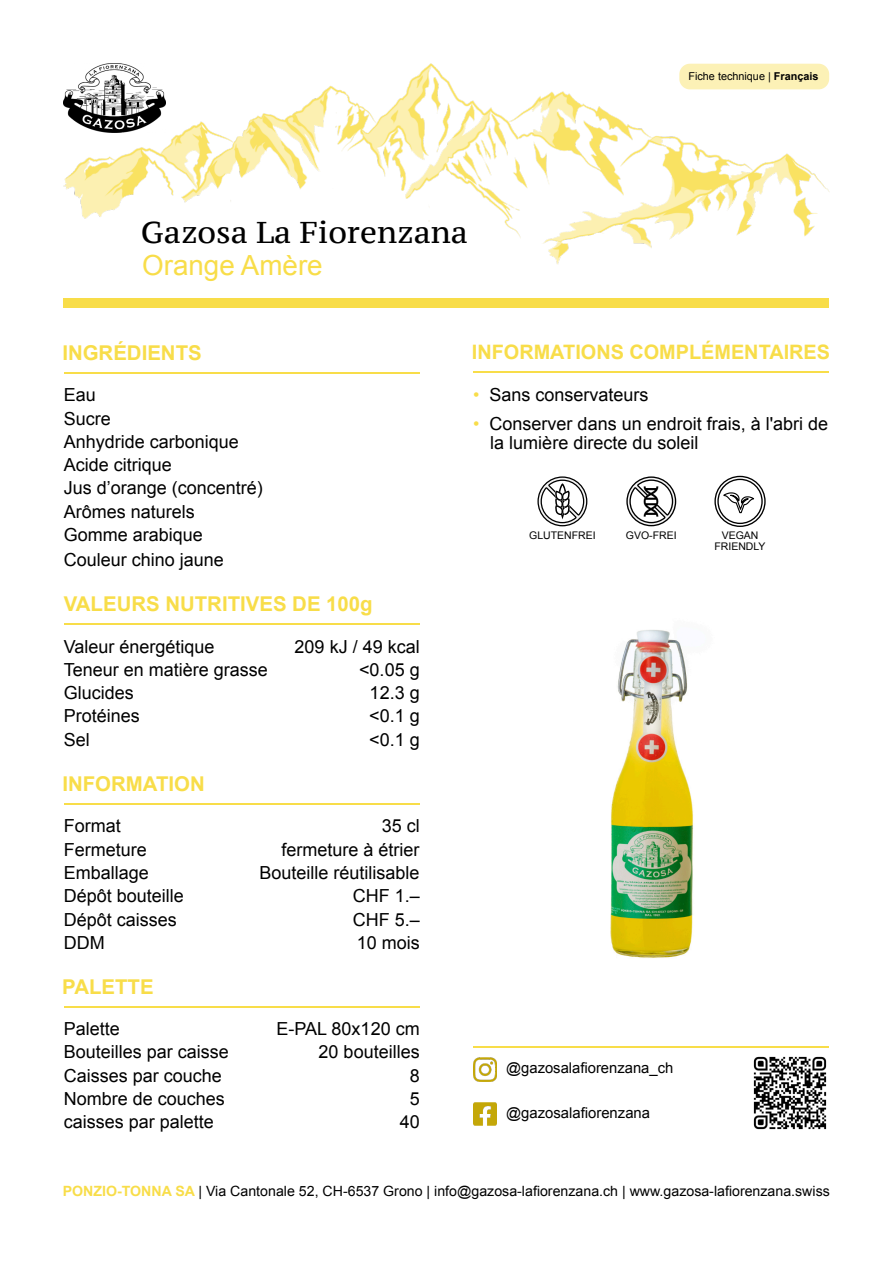
<style>
.page{position:relative;width:893px;height:1263px;background:#fff}
.page>*{position:absolute;margin:0;border:0;box-sizing:border-box;transform-origin:0 0}
.t1{font:30px "font 0000000025 efad 24";color:#000}
.t2{font:27.75px "font 0000000025 efad 24";color:#f8dd49}
.t3{font:20.4px "font 0000000025 efad 24";color:#f8dd49}
.t4{font:19.95px "font 0000000025 efad 24";color:#f8dd49}
.t5{font:18px/23.2px "font 0000000025 efad 24";color:#000}
.t6{font:14.85px "font 0000000025 efad 24";color:#000}
.t7{font:14.1px "font 0000000025 efad 24";color:#000}
.t8{font:10.8px "font 0000000025 efad 24";color:#000}
.t9{font:10.5px/10.8px "font 0000000025 efad 24";color:#000;text-align:center}
.s1{color:#f8dd49}
</style>
<div class="page">
<img style="left:64px;top:64px;width:765px;height:201px">
<img style="left:64px;top:64px;width:102px;height:69px">
<div style="left:64px;top:298px;width:765px;height:10px;background:#f8dd49"></div>
<div style="left:679px;top:64px;width:150px;height:25px;background:#fcf1b6;border-radius:11px"></div>
<hr style="left:64px;top:372px;width:356px;height:1px;background:#f8dd49">
<hr style="left:64px;top:1006px;width:356px;height:1px;background:#f8dd49">
<hr style="left:64px;top:623px;width:356px;height:1px;background:#f8dd49">
<hr style="left:473px;top:1046px;width:356px;height:1px;background:#f8dd49">
<hr style="left:64px;top:803px;width:356px;height:1px;background:#f8dd49">
<hr style="left:473px;top:371px;width:356px;height:2px;background:#f8dd49">
<img style="left:474px;top:1058px;width:23px;height:23px">
<img style="left:473px;top:1102px;width:23px;height:24px">
<svg style="left:537px;top:476px;width:50px;height:50px"></svg>
<svg style="left:626px;top:476px;width:50px;height:50px"></svg>
<img style="left:636px;top:486px;width:31px;height:31px">
<svg style="left:714px;top:475px;width:52px;height:52px"></svg>
<img style="left:753px;top:1056px;width:74px;height:74px">
<img style="left:610px;top:630px;width:83px;height:328px">
<h1 class="t1" style="left:141px;top:212px;width:329px">Gazosa La Fiorenzana</h1>
<h2 class="t2" style="left:142px;top:250px;width:182px">Orange Amère</h2>
<p class="t8" style="left:688px;top:71px;width:132px">Fiche technique | Français</p>
<p class="t3" style="left:62px;top:341px;width:141px">INGRÉDIENTS</p>
<p class="t5" style="left:64px;top:383px;width:201px">Eau<br>Sucre<br>Anhydride carbonique<br>Acide citrique<br>Jus d’orange (concentré)<br>Arômes naturels<br>Gomme arabique<br>Couleur chino jaune</p>
<p class="t3" style="left:64px;top:592px;width:310px">VALEURS NUTRITIVES DE 100g</p>
<p class="t5" style="left:64px;top:635px;width:206px">Valeur énergétique<br>Teneur en matière grasse<br>Glucides<br>Protéines<br>Sel</p>
<p class="t5" style="left:295px;top:635px;width:127px;text-align:right">209 kJ / 49 kcal &lt;0.05 g<br>12.3 g<br>&lt;0.1 g<br>&lt;0.1 g</p>
<p class="t3" style="left:62px;top:772px;width:144px">INFORMATION</p>
<p class="t5" style="left:64px;top:814px;width:122px">Format<br>Fermeture<br>Emballage<br>Dépôt bouteille<br>Dépôt caisses<br>DDM</p>
<p class="t5" style="left:260px;top:814px;width:162px;text-align:right">35 cl<br>fermeture à étrier<br>Bouteille réutilisable<br>CHF 1.–<br>CHF 5.–<br>10 mois</p>
<p class="t3" style="left:62px;top:975px;width:93px">PALETTE</p>
<p class="t5" style="left:64px;top:1017px;width:167px">Palette<br>Bouteilles par caisse<br>Caisses par couche<br>Nombre de couches caisses par palette</p>
<p class="t5" style="left:277px;top:1017px;width:145px">E-PAL 80x120 cm</p>
<p class="t5" style="left:319px;top:1040px;width:103px">20 bouteilles</p>
<p class="t5" style="left:400px;top:1087px;width:22px;text-align:center">5<br>40</p>
<p class="t5" style="left:410px;top:1064px;width:12px">8</p>
<p class="t4" style="left:472px;top:341px;width:360px">INFORMATIONS COMPLÉMENTAIRES</p>
<p class="t5" style="left:473px;top:383px;width:177px"><span class="s1">•</span> Sans conservateurs</p>
<p class="t5" style="left:490px;top:415px;width:340px;line-height:18.6px;text-indent:-17px"><span class="s1">•</span> Conserver dans un endroit frais, à l'abri de la lumière directe du soleil</p>
<p class="t9" style="left:626px;top:530px;width:52px">GVO-FREI</p>
<p class="t9" style="left:529px;top:530px;width:68px">GLUTENFREI</p>
<p class="t9" style="left:714px;top:530px;width:53px">VEGAN<br>FRIENDLY</p>
<p class="t6" style="left:506px;top:1060px;width:169px">@gazosalafiorenzana_ch</p>
<p class="t6" style="left:506px;top:1104px;width:145px">@gazosalafiorenzana</p>
<p class="t7" style="left:63px;top:1183px;width:769px"><span class="s1">PONZIO-TONNA SA</span> | Via Cantonale 52, CH-6537 Grono | info@gazosa-lafiorenzana.ch | www.gazosa-lafiorenzana.swiss</p>
</div>
